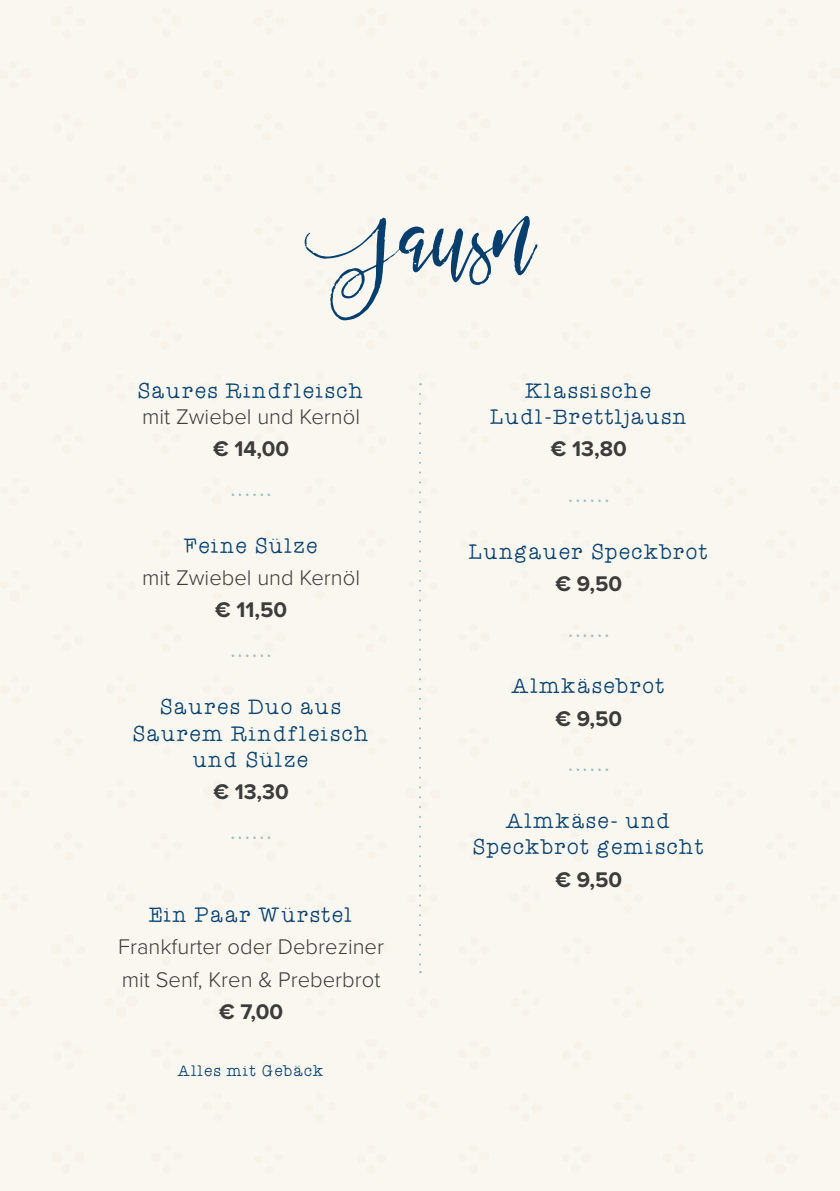
<style>
.page{position:relative;width:840px;height:1191px;background:#fff}
.page>*{position:absolute;margin:0;border:0;box-sizing:border-box;transform-origin:0 0}
.t1{font:130px "Valledofasjustpersonalonly";color:#063f6e}
.t2{font:40px "Valledofasjustpersonalonly";color:#98bdc6}
.t3{font:22px/26.4px "A Typewriter For Me";color:#063f6e;text-align:center}
.t4{font:300 22px/32px "Proxima Nova";color:#3c3c3b}
.t5{font:700 22px "Proxima Nova";color:#3c3c3b}
.t6{font:16px "A Typewriter For Me";color:#063f6e}
</style>
<div class="page">
<div style="left:0;top:0;width:839px;height:1191px;background:#faf7f0"></div>
<svg style="left:419px;top:394px;width:2px;height:579px"></svg>
<h1 class="t1" style="left:304px;top:176px;width:232px">Jausn</h1>
<p class="t3" style="left:138px;top:377px;width:228px">Saures Rindfleisch</p>
<p class="t4" style="left:142px;top:400px;width:219px">mit Zwiebel und Kernöl</p>
<p class="t5" style="left:213px;top:436px;width:77px">€ 14,00</p>
<h2 class="t2" style="left:231px;top:465px;width:41px">......</h2>
<p class="t3" style="left:183px;top:533px;width:137px">Feine Sülze</p>
<p class="t4" style="left:142px;top:561px;width:219px">mit Zwiebel und Kernöl</p>
<p class="t5" style="left:215px;top:597px;width:73px">€ 11,50</p>
<h2 class="t2" style="left:231px;top:626px;width:41px">......</h2>
<p class="t3" style="left:132px;top:694px;width:239px">Saures Duo aus<br>Saurem Rindfleisch und Sülze</p>
<p class="t5" style="left:213px;top:779px;width:77px">€ 13,30</p>
<h2 class="t2" style="left:231px;top:808px;width:41px">......</h2>
<p class="t3" style="left:149px;top:902px;width:206px">Ein Paar Würstel</p>
<p class="t4" style="left:118px;top:930px;width:267px">Frankfurter oder Debreziner mit Senf, Kren &amp; Preberbrot</p>
<p class="t5" style="left:219px;top:998px;width:65px">€ 7,00</p>
<p class="t6" style="left:178px;top:1061px;width:148px">Alles mit Gebäck</p>
<p class="t3" style="left:489px;top:377px;width:200px">Klassische<br>Ludl-Brettljausn</p>
<p class="t5" style="left:550px;top:436px;width:77px">€ 13,80</p>
<h2 class="t2" style="left:568px;top:471px;width:41px">......</h2>
<p class="t3" style="left:468px;top:538px;width:242px">Lungauer Speckbrot</p>
<p class="t5" style="left:555px;top:571px;width:68px">€ 9,50</p>
<h2 class="t2" style="left:568px;top:605px;width:41px">......</h2>
<p class="t3" style="left:511px;top:673px;width:155px">Almkäsebrot</p>
<p class="t5" style="left:555px;top:705px;width:68px">€ 9,50</p>
<h2 class="t2" style="left:568px;top:740px;width:41px">......</h2>
<p class="t3" style="left:472px;top:807px;width:234px">Almkäse- und<br>Speckbrot gemischt</p>
<p class="t5" style="left:555px;top:866px;width:68px">€ 9,50</p>
</div>
